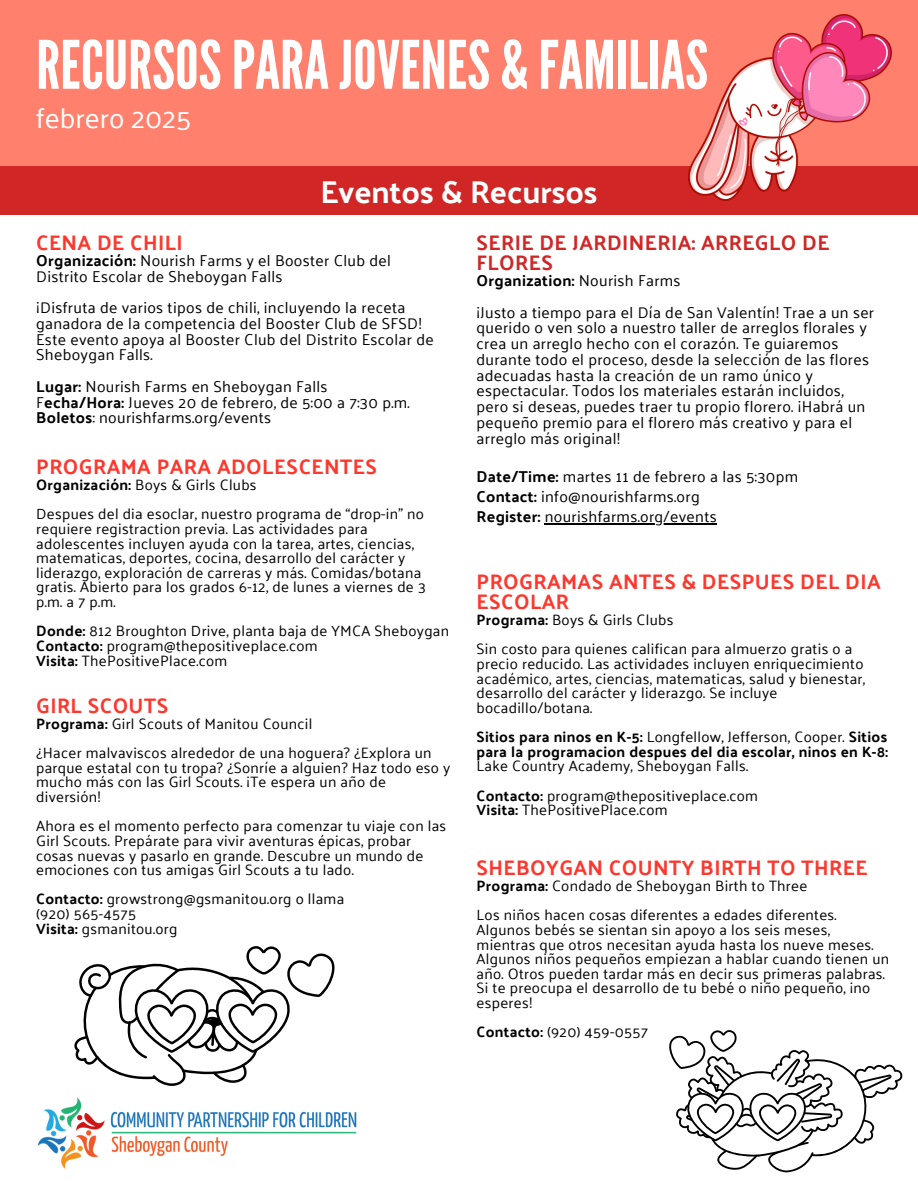
<style>
.page{position:relative;width:918px;height:1188px;background:#fff}
.page>*{position:absolute;margin:0;border:0;box-sizing:border-box;transform-origin:0 0}
.t1{font:66.6px "League Gothic";color:#fff}
.t2{font:700 31.5px "Palanquin";color:#fff}
.t3{font:28.2px "Palanquin";color:#fff}
.t4{font:700 21px/20.2px "Palanquin";letter-spacing:.02em;color:#fd372c}
.t5{font:700 21px/20.2px "Palanquin";letter-spacing:.02em;color:#d12626}
.t6{font:15.75px/15.8px "Palanquin";letter-spacing:.02em;color:#000}
.t7{font:700 15.75px "Palanquin";letter-spacing:.02em;color:#000}
.t8{font:15px/14.7px "Palanquin";letter-spacing:.02em;color:#000}
.t9{font:700 15px/14.7px "Palanquin";letter-spacing:.02em;color:#000;text-align:justify}
.s1{font-weight:700}
.s2{font-weight:400}
</style>
<div class="page">
<div style="left:0;top:0;width:918px;height:167px;background:#ff806c"></div>
<div style="left:0;top:167px;width:918px;height:47px;background:#d12626"></div>
<img style="left:37px;top:1097px;width:320px;height:72px">
<svg style="left:669px;top:1030px;width:234px;height:142px"></svg>
<img style="left:688px;top:14px;width:204px;height:186px">
<svg style="left:74px;top:946px;width:260px;height:140px"></svg>
<hr style="left:545px;top:524px;width:172px;height:1px;background:#000">
<p class="t1" style="left:36px;top:26px;width:673px">RECURSOSPARAJOVENES &amp; FAMILIAS</p>
<p class="t3" style="left:36px;top:102px;width:157px">febrero 2025</p>
<p class="t2" style="left:320px;top:174px;width:279px">Eventos &amp; Recursos</p>
<p class="t4" style="left:36px;top:233px;width:148px">CENA DE CHILI</p>
<p class="t6" style="left:36px;top:253px;width:356px"><span class="s1">Organización:</span> Nourish Farms y el Booster Club del</p>
<p class="t6" style="left:36px;top:261px;width:371px;line-height:31.5px">Distrito Escolar de Sheboygan Falls<br>¡Disfruta de varios tipos de chili, incluyendo la receta</p>
<p class="t6" style="left:36px;top:316px;width:399px">ganadora de la competencia del Booster Club de SFSD!<br>Este evento apoya al Booster Club del Distrito Escolar de<br>Sheboygan Falls.</p>
<p class="t6" style="left:36px;top:379px;width:293px"><span class="s1">Lugar:</span> Nourish Farms en Sheboygan Falls</p>
<h3 class="t6" style="left:36px;top:394px;width:375px">F<span class="s1">echa/Hora:</span> Jueves 20 de febrero, de 5:00 a 7:30 p.m.</h3>
<p class="t6" style="left:36px;top:410px;width:237px"><span class="s1">Boletos</span>: nourishfarms.org/events</p>
<p class="t4" style="left:36px;top:457px;width:342px">PROGRAMA PARA ADOLESCENTES</p>
<p class="t8" style="left:36px;top:478px;width:222px"><span class="s1">Organización:</span> Boys &amp; Girls Clubs</p>
<p class="t8" style="left:36px;top:507px;width:391px">Despues del dia esoclar, nuestro programa de “drop-in” no requiere registraction previa. Las actividades para adolescentes incluyen ayuda con la tarea, artes, ciencias, matematicas, deportes, cocina, desarrollo del carácter y liderazgo, exploración de carreras y más. Comidas/botana gratis. Abierto para los grados 6-12, de lunes a viernes de 3 p.m. a 7 p.m.</p>
<p class="t8" style="left:36px;top:624px;width:414px"><span class="s1">Donde:</span> 812 Broughton Drive, planta baja de YMCA Sheboygan</p>
<p class="t8" style="left:36px;top:638px;width:283px"><span class="s1">Contacto:</span> program@thepositiveplace.com</p>
<p class="t8" style="left:36px;top:653px;width:193px"><span class="s1">Visita:</span> ThePositivePlace.com</p>
<p class="t4" style="left:36px;top:696px;width:134px">GIRL SCOUTS</p>
<p class="t8" style="left:36px;top:716px;width:278px"><span class="s1">Programa:</span> Girl Scouts of Manitou Council</p>
<p class="t8" style="left:36px;top:746px;width:416px">¿Hacer malvaviscos alrededor de una hoguera? ¿Explora un parque estatal con tu tropa? ¿Sonríe a alguien? Haz todo eso y mucho más con las Girl Scouts. ¡Te espera un año de diversión!</p>
<p class="t8" style="left:36px;top:819px;width:412px">Ahora es el momento perfecto para comenzar tu viaje con las Girl Scouts. Prepárate para vivir aventuras épicas, probar cosas nuevas y pasarlo en grande. Descubre un mundo de emociones con tus amigas Girl Scouts a tu lado.</p>
<p class="t8" style="left:36px;top:892px;width:310px"><span class="s1">Contacto:</span> growstrong@gsmanitou.org o llama</p>
<p class="t8" style="left:36px;top:907px;width:102px">(920) 565-4575</p>
<h3 class="t8" style="left:36px;top:921px;width:143px"><span class="s1">Visita:</span> gsmanitou.org</h3>
<p class="t5" style="left:477px;top:233px;width:355px">SERIE DE JARDINERIA: ARREGLO DE<br>FLORES</p>
<p class="t7" style="left:477px;top:272px;width:206px">Organization: <span class="s2">Nourish Farms</span></p>
<p class="t6" style="left:477px;top:304px;width:399px">¡Justo a tiempo para el Día de San Valentín! Trae a un ser querido o ven solo a nuestro taller de arreglos florales y crea un arreglo hecho con el corazón. Te guiaremos durante todo el proceso, desde la selección de las flores adecuadas hasta la creación de un ramo único y espectacular. Todos los materiales estarán incluidos, pero si deseas, puedes traer tu propio florero. ¡Habrá un pequeño premio para el florero más creativo y para el arreglo más original!</p>
<p class="t6" style="left:477px;top:469px;width:323px"><span class="s1">Date/Time:</span> martes 11 de febrero a las 5:30pm</p>
<p class="t6" style="left:477px;top:489px;width:225px"><span class="s1">Contact:</span> info@nourishfarms.org</p>
<p class="t6" style="left:477px;top:509px;width:242px"><span class="s1">Register:</span> nourishfarms.org/events</p>
<p class="t4" style="left:477px;top:572px;width:406px">PROGRAMAS ANTES &amp; DESPUES DEL DIA<br>ESCOLAR</p>
<p class="t8" style="left:477px;top:613px;width:198px"><span class="s1">Programa:</span> Boys &amp; Girls Clubs</p>
<p class="t8" style="left:477px;top:642px;width:390px">Sin costo para quienes califican para almuerzo gratis o a precio reducido. Las actividades incluyen enriquecimiento académico, artes, ciencias, matematicas, salud y bienestar, desarrollo del carácter y liderazgo. Se incluye bocadillo/botana.</p>
<h3 class="t9" style="left:477px;top:730px;width:413px">Sitios para ninos en K-5: <span class="s2">Longfellow, Jefferson, Cooper.</span> Sitios para la programacion despues del dia escolar, ninos en K-8:<br><span class="s2">Lake Country Academy, Sheboygan Falls.</span></h3>
<p class="t8" style="left:477px;top:788px;width:283px"><span class="s1">Contacto:</span> program@thepositiveplace.com</p>
<p class="t8" style="left:477px;top:803px;width:193px"><span class="s1">Visita:</span> ThePositivePlace.com</p>
<p class="t4" style="left:477px;top:858px;width:393px">SHEBOYGAN COUNTY BIRTH TO THREE</p>
<h1 class="t8" style="left:477px;top:879px;width:332px"><span class="s1">Programa:</span> Condado de Sheboygan Birth to Three</h1>
<h2 class="t8" style="left:477px;top:908px;width:414px">Los niños hacen cosas diferentes a edades diferentes.<br>Algunos bebés se sientan sin apoyo a los seis meses, mientras que otros necesitan ayuda hasta los nueve meses.<br>Algunos niños pequeños empiezan a hablar cuando tienen un año. Otros pueden tardar más en decir sus primeras palabras.<br>Si te preocupa el desarrollo de tu bebé o niño pequeño, ¡no esperes!</h2>
<p class="t8" style="left:477px;top:1025px;width:173px"><span class="s1">Contacto:</span> (920) 459-0557</p>
</div>
